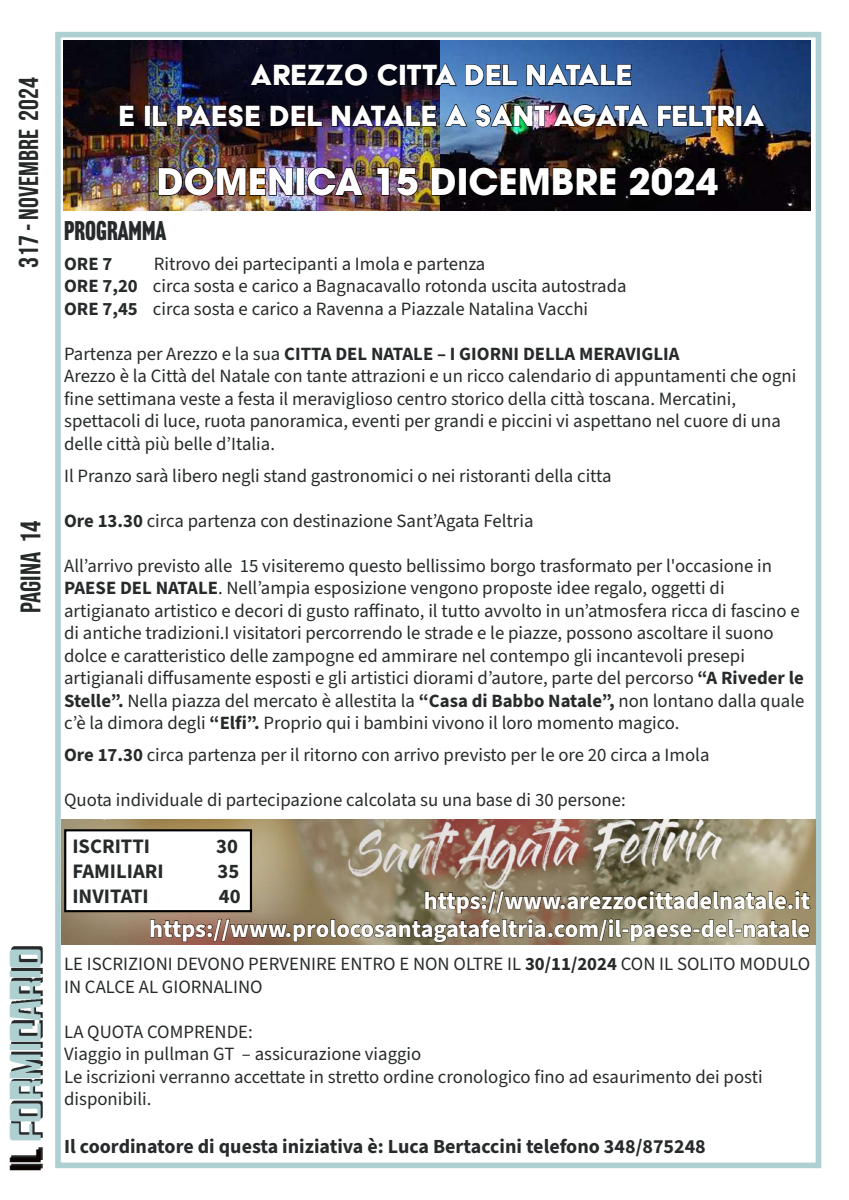
<style>
.page{position:relative;width:849px;height:1200px;background:#fff}
.page>*{position:absolute;margin:0;border:0;box-sizing:border-box;transform-origin:0 0}
.t1{font:700 38.44px "Gyparody Rg";color:#aed0d1}
.t2{font:700 36.25px "ITC Avant Garde Pro";color:#fff}
.t3{font:33.75px/40.5px "Acier BAT Text Solid";color:#fff;text-align:center}
.t4{font:28.25px "Bebas Neue";color:#272a2b}
.t5{font:27.38px "Bebas Neue";color:#272a2b}
.t6{font:26.5px "Headline Gothic ATF";color:#272a2b}
.t7{font:700 24.44px "Source Sans 3";color:#fff}
.t8{font:700 24.38px "Source Sans 3";color:#fff}
.t9{font:700 20.62px "Source Sans 3";color:#272a2b}
.t10{font:700 20px "Source Sans 3";color:#272a2b}
.t11{font:18.75px/22.5px "Source Sans 3";color:#272a2b}
.t12{font:700 18.75px "Source Sans 3";color:#272a2b}
.s1{font-family:"Bebas Neue";font-weight:400;font-size:43.94px;color:#0c0402}
.s2{font-weight:700}
</style>
<div class="page">
<img style="left:11px;top:946px;width:46px;height:223px">
<div style="left:55px;top:32px;width:766px;height:1136px;border:6px solid #aed0d2"></div>
<img style="left:61px;top:820px;width:753px;height:125px">
<div style="left:65px;top:830px;width:186px;height:81px;background:#fff"></div>
<div style="left:64px;top:829px;width:188px;height:83px;border:2px solid #000"></div>
<img style="left:63px;top:40px;width:747px;height:171px">
<img style="left:119px;top:64px;width:646px;height:63px">
<img style="left:158px;top:167px;width:560px;height:29px">
<svg style="left:150px;top:890px;width:660px;height:52px"></svg>
<h3 class="t5" style="left:14px;top:268px;width:192px;rotate:-90deg">317 - NOVEMBRE 2024</h3>
<h3 class="t4" style="left:15px;top:613px;width:94px;rotate:-90deg">PAGINA 14</h3>
<h1 class="t1" style="left:2px;top:1172px;width:226px;rotate:-90deg"><span class="s1">IL</span> Formicario</h1>
<h3 class="t3" style="left:119px;top:55px;width:647px">AREZZO CITTA DEL NATALE<br>E IL PAESE DEL NATALE A SANT’AGATA FELTRIA</h3>
<h2 class="t2" style="left:157px;top:157px;width:562px">DOMENICA 15 DICEMBRE 2024</h2>
<h3 class="t6" style="left:64px;top:215px;width:104px">PROGRAMMA</h3>
<p class="t11" style="left:64px;top:252px;width:564px;text-indent:89px">Ritrovo dei partecipanti a Imola e partenza<br><span class="s2">ORE 7,20</span> circa sosta e carico a Bagnacavallo rotonda uscita autostrada<br><span class="s2">ORE 7,45</span> circa sosta e carico a Ravenna a Piazzale Natalina Vacchi</p>
<p class="t11" style="left:64px;top:342px;width:733px">Partenza per Arezzo e la sua <span class="s2">CITTA DEL NATALE – I GIORNI DELLA MERAVIGLIA<br></span>Arezzo è la Città del Natale con tante attrazioni e un ricco calendario di appuntamenti che ogni fine settimana veste a festa il meraviglioso centro storico della città toscana. Mercatini, spettacoli di luce, ruota panoramica, eventi per grandi e piccini vi aspettano nel cuore di una delle città più belle d’Italia.</p>
<p class="t11" style="left:64px;top:464px;width:549px">Il Pranzo sarà libero negli stand gastronomici o nei ristoranti della citta</p>
<p class="t11" style="left:64px;top:509px;width:471px"><span class="s2">Ore 13.30</span> circa partenza con destinazione Sant’Agata Feltria</p>
<p class="t11" style="left:64px;top:554px;width:741px">All’arrivo previsto alle 15 visiteremo questo bellissimo borgo trasformato per l'occasione in <span class="s2">PAESE DEL NATALE</span>. Nell’ampia esposizione vengono proposte idee regalo, oggetti di artigianato artistico e decori di gusto raffinato, il tutto avvolto in un’atmosfera ricca di fascino e di antiche tradizioni.I visitatori percorrendo le strade e le piazze, possono ascoltare il suono dolce e caratteristico delle zampogne ed ammirare nel contempo gli incantevoli presepi artigianali diffusamente esposti e gli artistici diorami d’autore, parte del percorso <span class="s2">“A Riveder le Stelle”.</span> Nella piazza del mercato è allestita la <span class="s2">“Casa di Babbo Natale”,</span> non lontano dalla quale c’è la dimora degli <span class="s2">“Elfi”.</span> Proprio qui i bambini vivono il loro momento magico.</p>
<p class="t11" style="left:64px;top:744px;width:646px"><span class="s2">Ore 17.30</span> circa partenza per il ritorno con arrivo previsto per le ore 20 circa a Imola</p>
<p class="t11" style="left:64px;top:789px;width:563px">Quota individuale di partecipazione calcolata su una base di 30 persone:</p>
<p class="t9" style="left:72px;top:833px;width:79px">ISCRITTI</p>
<p class="t9" style="left:216px;top:833px;width:23px">30</p>
<p class="t9" style="left:72px;top:858px;width:93px">FAMILIARI</p>
<p class="t9" style="left:217px;top:858px;width:23px">35</p>
<p class="t9" style="left:72px;top:882px;width:78px">INVITATI</p>
<p class="t9" style="left:219px;top:882px;width:23px">40</p>
<p class="t12" style="left:64px;top:251px;width:50px">ORE 7</p>
<h3 class="t8" style="left:423px;top:885px;width:388px">https://www.arezzocittadelnatale.it</h3>
<h3 class="t7" style="left:149px;top:913px;width:662px">https://www.prolocosantagatafeltria.com/il-paese-del-natale</h3>
<p class="t11" style="left:64px;top:953px;width:747px">LE ISCRIZIONI DEVONO PERVENIRE ENTRO E NON OLTRE IL <span class="s2">30/11/2024</span> CON IL SOLITO MODULO<br>IN CALCE AL GIORNALINO</p>
<p class="t11" style="left:64px;top:1020px;width:700px">LA QUOTA COMPRENDE:<br>Viaggio in pullman GT – assicurazione viaggio<br>Le iscrizioni verranno accettate in stretto ordine cronologico fino ad esaurimento dei posti disponibili.</p>
<p class="t10" style="left:64px;top:1133px;width:643px">Il coordinatore di questa iniziativa è: Luca Bertaccini telefono 348/875248</p>
</div>
